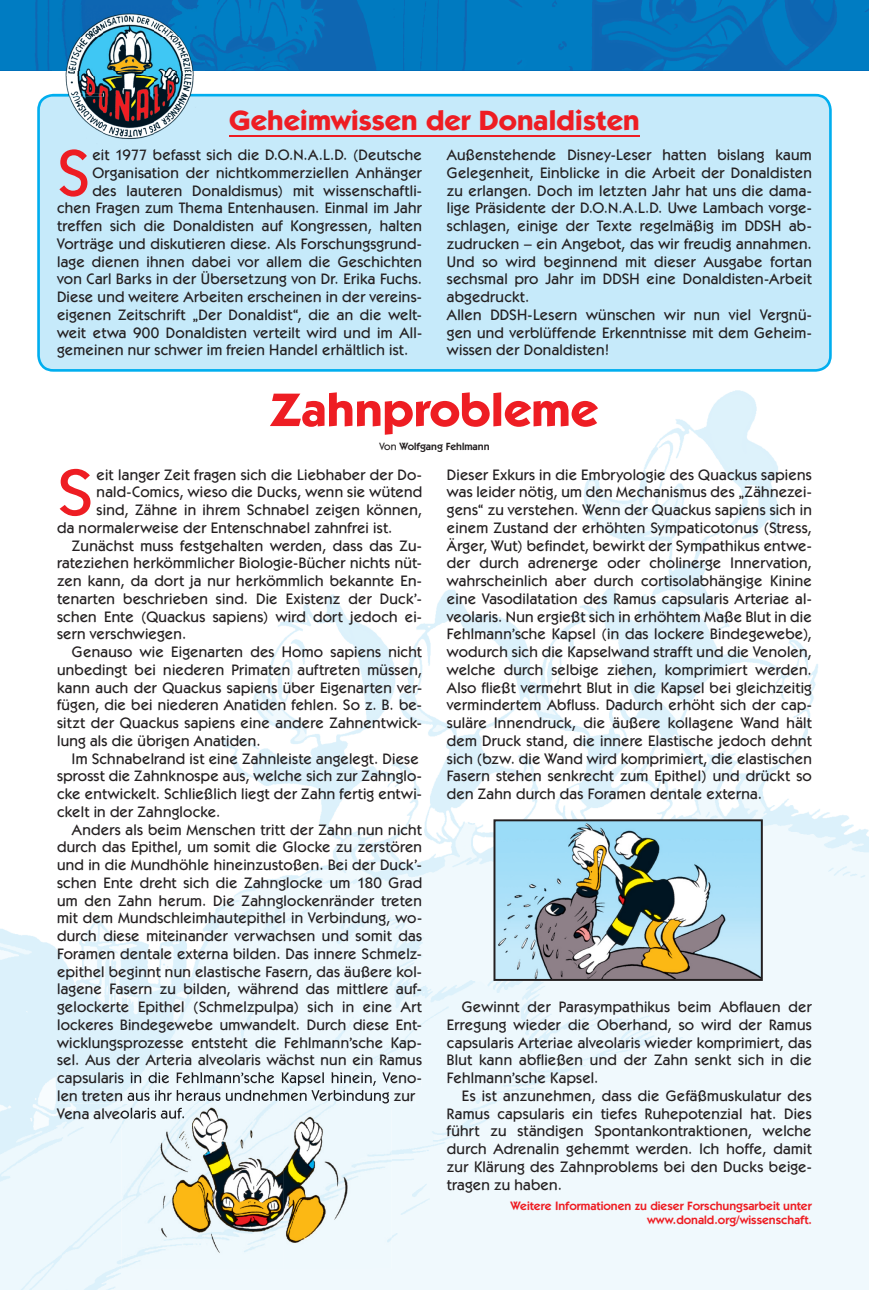
<style>
.page{position:relative;width:869px;height:1290px;background:#fff}
.page>*{position:absolute;margin:0;border:0;box-sizing:border-box;transform-origin:0 0}
.t1{font:500 65.8px "Itc Kabel";color:#ee1d23}
.t2{font:500 65.8px "Itc Kabel";color:#ee1d23;scale:1.1 1}
.t3{font:700 47.25px "Itc Kabel";color:#ee1d23;scale:1.06 1}
.t4{font:700 28px "Itc Kabel";color:#ee1d23;scale:1.06 1}
.t5{font:500 15.22px/17.7px "Itc Kabel";letter-spacing:.015em;color:#231f20;text-align:justify}
.t6{font:600 12.08px/14px "Itc Kabel";color:#ee1d23;text-align:right}
.t7{font:600 10.5px "Itc Kabel";color:#231f20}
.s1{font-weight:500}
</style>
<div class="page">
<img style="left:0;top:0;width:868px;height:70px">
<img style="left:0;top:928px;width:62px;height:362px">
<img style="left:205px;top:93px;width:627px;height:44px">
<img style="left:806px;top:137px;width:62px;height:1153px">
<img style="left:62px;top:589px;width:434px;height:519px">
<img style="left:496px;top:390px;width:310px;height:900px">
<div style="left:62px;top:1119px;width:61px;height:171px;background:#edf8fd"></div>
<div style="left:373px;top:1108px;width:123px;height:182px;background:#f0f9fd"></div>
<img style="left:58px;top:1072px;width:363px;height:14px">
<img style="left:58px;top:1090px;width:357px;height:13px">
<img style="left:57px;top:1107px;width:64px;height:12px">
<div style="left:37px;top:94px;width:794px;height:278px;background:#c6eafa"></div>
<hr style="left:229px;top:135px;width:410px;height:1px;background:#ee1d23">
<svg style="left:493px;top:819px;width:269px;height:162px;background:#96afb5"></svg>
<img style="left:52px;top:5px;width:153px;height:145px">
<svg style="left:59px;top:149px;width:28px;height:1px"></svg>
<img style="left:93px;top:149px;width:112px;height:1px">
<img style="left:121px;top:1086px;width:270px;height:183px">
<img style="left:121px;top:1073px;width:270px;height:13px">
<img style="left:121px;top:1090px;width:270px;height:13px">
<img style="left:121px;top:1107px;width:63px;height:12px">
<h3 class="t4" style="left:229px;top:104px;width:389px">Geheimwissen der Donaldisten</h3>
<h1 class="t1" style="left:57px;top:134px;width:34px">S</h1>
<p class="t5" style="left:92px;top:146px;width:331px">eit 1977 befasst sich die D.O.N.A.L.D. (Deutsche</p>
<p class="t5" style="left:92px;top:164px;width:331px">Organisation der nichtkommerziellen Anhänger</p>
<p class="t5" style="left:92px;top:181px;width:331px">des lauteren Donaldismus) mit wissenschaftli-</p>
<p class="t5" style="left:57px;top:199px;width:366px">chen Fragen zum Thema Entenhausen. Einmal im Jahr</p>
<p class="t5" style="left:57px;top:217px;width:366px">treffen sich die Donaldisten auf Kongressen, halten</p>
<p class="t5" style="left:57px;top:235px;width:366px">Vorträge und diskutieren diese. Als Forschungsgrund-</p>
<p class="t5" style="left:57px;top:252px;width:366px">lage dienen ihnen dabei vor allem die Geschichten</p>
<p class="t5" style="left:57px;top:270px;width:366px">von Carl Barks in der Übersetzung von Dr. Erika Fuchs.</p>
<p class="t5" style="left:57px;top:288px;width:366px">Diese und weitere Arbeiten erscheinen in der vereins-</p>
<p class="t5" style="left:57px;top:306px;width:366px">eigenen Zeitschrift „Der Donaldist“, die an die welt-</p>
<p class="t5" style="left:57px;top:323px;width:366px">weit etwa 900 Donaldisten verteilt wird und im All-</p>
<p class="t5" style="left:57px;top:341px;width:352px">gemeinen nur schwer im freien Handel erhältlich ist.</p>
<p class="t5" style="left:446px;top:146px;width:366px;text-align:left">Außenstehende Disney-Leser hatten bislang kaum Gelegenheit, Einblicke in die Arbeit der Donaldisten zu erlangen. Doch im letzten Jahr hat uns die dama&shy;lige Präsidente der D.O.N.A.L.D. Uwe Lambach vorge&shy;schlagen, einige der Texte regelmäßig im DDSH ab&shy;zudrucken – ein Angebot, das wir freudig annahmen.<br>Und so wird beginnend mit dieser Ausgabe fortan sechsmal pro Jahr im DDSH eine Donaldisten-Arbeit abgedruckt.<br>Allen DDSH-Lesern wünschen wir nun viel Vergnü&shy;gen und verblüffende Erkenntnisse mit dem Geheim&shy;wissen der Donaldisten!</p>
<h2 class="t3" style="left:270px;top:381px;width:311px">Zahnprobleme</h2>
<p class="t7" style="left:379px;top:440px;width:112px"><span class="s1">Von</span> Wolfgang Fehlmann</p>
<h1 class="t2" style="left:57px;top:454px;width:34px">S</h1>
<p class="t5" style="left:97px;top:465px;width:327px">eit langer Zeit fragen sich die Liebhaber der Do-</p>
<p class="t5" style="left:97px;top:483px;width:327px">nald-Comics, wieso die Ducks, wenn sie wütend</p>
<p class="t5" style="left:97px;top:501px;width:327px">sind, Zähne in ihrem Schnabel zeigen können,</p>
<p class="t5" style="left:57px;top:518px;width:336px">da normalerweise der Entenschnabel zahnfrei ist.</p>
<p class="t5" style="left:72px;top:536px;width:351px">Zunächst muss festgehalten werden, dass das Zu-</p>
<p class="t5" style="left:57px;top:554px;width:366px">rateziehen herkömmlicher Biologie-Bücher nichts nüt-</p>
<p class="t5" style="left:57px;top:572px;width:366px">zen kann, da dort ja nur herkömmlich bekannte En-</p>
<p class="t5" style="left:57px;top:590px;width:366px">tenarten beschrieben sind. Die Existenz der Duck’-</p>
<p class="t5" style="left:57px;top:607px;width:366px">schen Ente (Quackus sapiens) wird dort jedoch ei-</p>
<p class="t5" style="left:57px;top:625px;width:131px">sern verschwiegen.</p>
<p class="t5" style="left:72px;top:643px;width:351px">Genauso wie Eigenarten des Homo sapiens nicht</p>
<p class="t5" style="left:57px;top:661px;width:366px">unbedingt bei niederen Primaten auftreten müssen,</p>
<p class="t5" style="left:57px;top:678px;width:366px">kann auch der Quackus sapiens über Eigenarten ver-</p>
<p class="t5" style="left:57px;top:696px;width:366px">fügen, die bei niederen Anatiden fehlen. So z. B. be-</p>
<p class="t5" style="left:57px;top:714px;width:366px">sitzt der Quackus sapiens eine andere Zahnentwick-</p>
<p class="t5" style="left:57px;top:732px;width:205px">lung als die übrigen Anatiden.</p>
<p class="t5" style="left:72px;top:749px;width:348px">Im Schnabelrand ist eine Zahnleiste angelegt. Diese</p>
<p class="t5" style="left:57px;top:767px;width:366px">sprosst die Zahnknospe aus, welche sich zur Zahnglo-</p>
<p class="t5" style="left:57px;top:785px;width:366px">cke entwickelt. Schließlich liegt der Zahn fertig entwi-</p>
<p class="t5" style="left:57px;top:803px;width:165px">ckelt in der Zahnglocke.</p>
<p class="t5" style="left:72px;top:820px;width:351px">Anders als beim Menschen tritt der Zahn nun nicht</p>
<p class="t5" style="left:57px;top:838px;width:366px">durch das Epithel, um somit die Glocke zu zerstören</p>
<p class="t5" style="left:57px;top:856px;width:366px">und in die Mundhöhle hineinzustoßen. Bei der Duck’-</p>
<p class="t5" style="left:57px;top:874px;width:366px">schen Ente dreht sich die Zahnglocke um 180 Grad</p>
<p class="t5" style="left:57px;top:891px;width:366px">um den Zahn herum. Die Zahnglockenränder treten</p>
<p class="t5" style="left:57px;top:909px;width:366px">mit dem Mundschleimhautepithel in Verbindung, wo-</p>
<p class="t5" style="left:57px;top:927px;width:366px">durch diese miteinander verwachsen und somit das</p>
<p class="t5" style="left:57px;top:945px;width:366px">Foramen dentale externa bilden. Das innere Schmelz-</p>
<p class="t5" style="left:57px;top:962px;width:366px">epithel beginnt nun elastische Fasern, das äußere kol-</p>
<p class="t5" style="left:57px;top:980px;width:366px">lagene Fasern zu bilden, während das mittlere auf-</p>
<p class="t5" style="left:57px;top:998px;width:366px">gelockerte Epithel (Schmelzpulpa) sich in eine Art</p>
<p class="t5" style="left:57px;top:1016px;width:366px">lockeres Bindegewebe umwandelt. Durch diese Ent-</p>
<p class="t5" style="left:57px;top:1033px;width:366px">wicklungsprozesse entsteht die Fehlmann’sche Kap-</p>
<p class="t5" style="left:57px;top:1051px;width:366px">sel. Aus der Arteria alveolaris wächst nun ein Ramus</p>
<p class="t5" style="left:57px;top:1069px;width:366px">capsularis in die Fehlmann’sche Kapsel hinein, Veno-</p>
<p class="t5" style="left:57px;top:1104px;width:130px">Vena alveolaris auf.</p>
<p class="t5" style="left:446px;top:465px;width:366px">Dieser Exkurs in die Embryologie des Quackus sapiens was leider nötig, um den Mechanismus des „Zähnezei&shy;gens“ zu verstehen. Wenn der Quackus sapiens sich in einem Zustand der erhöhten Sympaticotonus (Stress, Ärger, Wut) befindet, bewirkt der Sympathikus entwe&shy;der durch adrenerge oder cholinerge Innervation, wahrscheinlich aber durch cortisolabhängige Kinine eine Vasodilatation des Ramus capsularis Arteriae al&shy;veolaris. Nun ergießt sich in erhöhtem Maße Blut in die Fehlmann’sche Kapsel (in das lockere Bindegewebe), wodurch sich die Kapselwand strafft und die Venolen, welche durch selbige ziehen, komprimiert werden.<br>Also fließt vermehrt Blut in die Kapsel bei gleichzeitig vermindertem Abfluss. Dadurch erhöht sich der cap&shy;suläre Innendruck, die äußere kollagene Wand hält dem Druck stand, die innere Elastische jedoch dehnt sich (bzw. die Wand wird komprimiert, die elastischen Fasern stehen senkrecht zum Epithel) und drückt so den Zahn durch das Foramen dentale externa.</p>
<p class="t5" style="left:446px;top:998px;width:366px;text-indent:15px">Gewinnt der Parasympathikus beim Abflauen der Erregung wieder die Oberhand, so wird der Ramus capsularis Arteriae alveolaris wieder komprimiert, das Blut kann abfließen und der Zahn senkt sich in die Fehlmann’sche Kapsel.</p>
<p class="t5" style="left:446px;top:1087px;width:366px;text-indent:15px">Es ist anzunehmen, dass die Gefäßmuskulatur des Ramus capsularis ein tiefes Ruhepotenzial hat. Dies führt zu ständigen Spontankontraktionen, welche durch Adrenalin gehemmt werden. Ich hoffe, damit zur Klärung des Zahnproblems bei den Ducks beige&shy;tragen zu haben.</p>
<p class="t6" style="left:510px;top:1199px;width:303px">Weitere Informationen zu dieser Forschungsarbeit unter www.donald.org/wissenschaft.</p>
</div>
